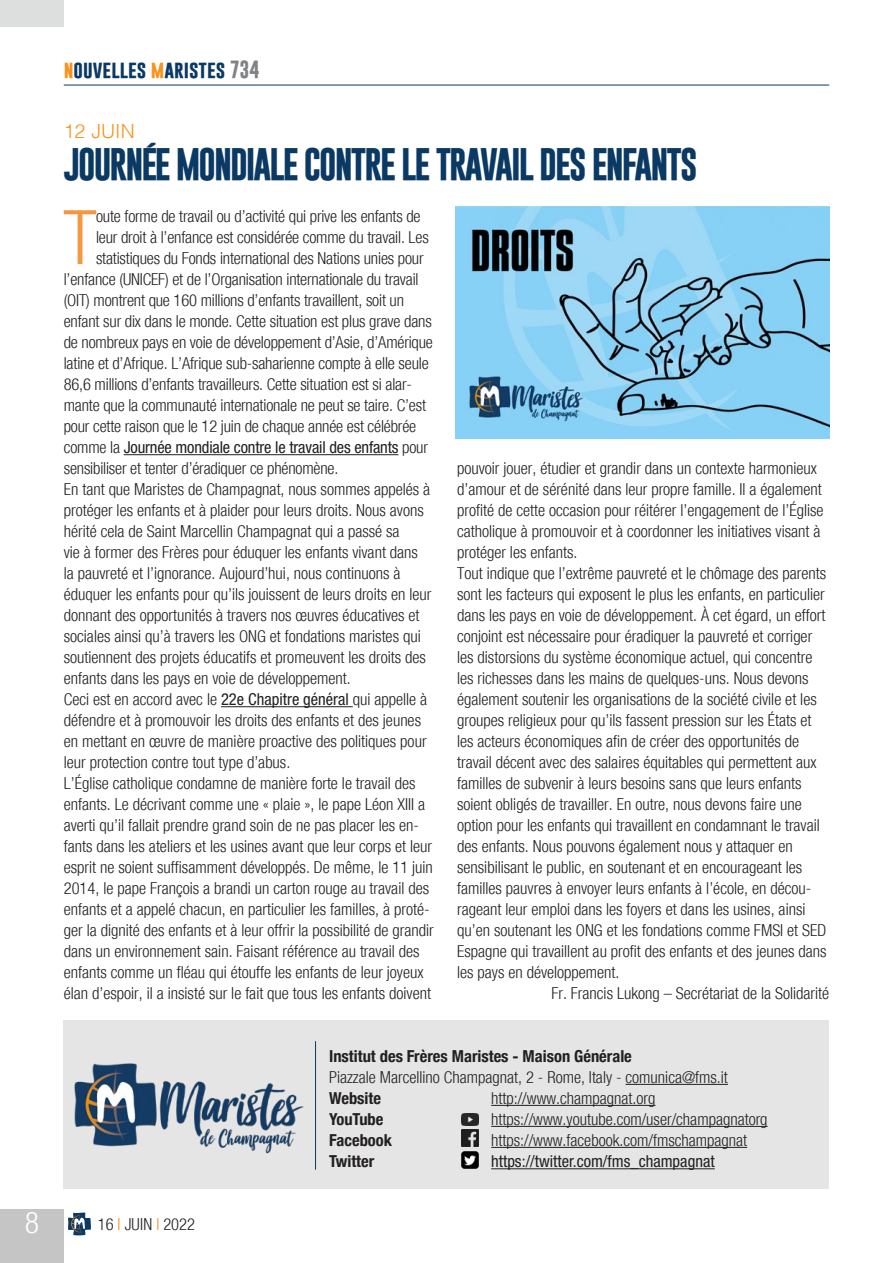
<style>
.page{position:relative;width:893px;height:1263px;background:#fff}
.page>*{position:absolute;margin:0;border:0;box-sizing:border-box;transform-origin:0 0}
.Testo_sinEspacio{font:300 condensed 75.3px "Helvetica Neue";color:#f79641}
.Titolo{font:700 33px "Gobold";letter-spacing:-.06em;color:#0a3963}
.t1{font:300 condensed 30px "Helvetica Neue";color:#fff}
.sommario{font:300 19.5px "Helvetica";color:#f7931d}
.t2{font:700 18px "Gobold";color:#0a3963}
.Testo_sinEspacio-2{font:300 condensed 16.5px/21px "Helvetica Neue";color:#231f20}
.Testo_sinEspacio-3{font:condensed 16.5px "Helvetica Neue";letter-spacing:-.01em;color:#231f20}
.t3{font:700 condensed 16.5px "Helvetica Neue";color:#231f20}
.s1{color:#f7931d}
.s2{color:#808285}
.s3{font-weight:300}
.s4{font-weight:400}
</style>
<div class="page">
<div style="left:64px;top:1020px;width:765px;height:168px;background:#e4e5e4"></div>
<hr style="left:626px;top:1084px;width:102px;height:1px;background:#231f20">
<hr style="left:315px;top:1041px;width:1px;height:129px;background:#0a3963">
<img style="left:74px;top:1063px;width:230px;height:91px">
<hr style="left:64px;top:85px;width:765px;height:1px;background:#0a3963">
<svg style="left:68px;top:1212px;width:23px;height:23px"></svg>
<div style="left:0;top:1209px;width:64px;height:54px;background:#c4c5c4"></div>
<div style="left:0;top:0;width:64px;height:27px;background:#dddede"></div>
<hr style="left:491px;top:1105px;width:164px;height:1px;background:#231f20">
<hr style="left:491px;top:1126px;width:277px;height:1px;background:#231f20">
<hr style="left:491px;top:1147px;width:256px;height:1px;background:#231f20">
<hr style="left:491px;top:1168px;width:224px;height:1px;background:#231f20">
<img style="left:461px;top:1129px;width:17px;height:17px">
<img style="left:461px;top:1152px;width:17px;height:17px">
<img style="left:461px;top:1113px;width:17px;height:12px">
<hr style="left:124px;top:454px;width:274px;height:1px;background:#231f20">
<hr style="left:221px;top:706px;width:132px;height:1px;background:#231f20">
<img style="left:455px;top:207px;width:374px;height:231px">
<h3 class="t1" style="left:25px;top:1205px;width:16px">8</h3>
<p class="t2" style="left:64px;top:57px;width:197px"><span class="s1">n</span>ouvelles <span class="s1">m</span>aristes <span class="s2">734</span></p>
<p class="sommario" style="left:64px;top:114px;width:72px">12 JUIN</p>
<p class="Titolo" style="left:64px;top:143px;width:635px">JOURNÉE MONDIALE CONTRE LE TRAVAIL DES ENFANTS</p>
<p class="Testo_sinEspacio" style="left:63px;top:194px;width:35px">T</p>
<p class="Testo_sinEspacio-2" style="left:96px;top:206px;width:326px">oute forme de travail ou d’activité qui prive les enfants de</p>
<p class="Testo_sinEspacio-2" style="left:96px;top:227px;width:334px">leur droit à l’enfance est considérée comme du travail. Les</p>
<p class="Testo_sinEspacio-2" style="left:96px;top:248px;width:329px">statistiques du Fonds international des Nations unies pour</p>
<p class="Testo_sinEspacio-2" style="left:64px;top:269px;width:356px">l’enfance (UNICEF) et de l’Organisation internationale du travail</p>
<p class="Testo_sinEspacio-2" style="left:64px;top:290px;width:342px">(OIT) montrent que 160 millions d’enfants travaillent, soit un</p>
<p class="Testo_sinEspacio-2" style="left:64px;top:311px;width:370px">enfant sur dix dans le monde. Cette situation est plus grave dans</p>
<p class="Testo_sinEspacio-2" style="left:64px;top:332px;width:371px">de nombreux pays en voie de développement d’Asie, d’Amérique</p>
<p class="Testo_sinEspacio-2" style="left:64px;top:353px;width:366px">latine et d’Afrique. L’Afrique sub-saharienne compte à elle seule</p>
<p class="Testo_sinEspacio-2" style="left:64px;top:374px;width:350px">86,6 millions d’enfants travailleurs. Cette situation est si alar-</p>
<p class="Testo_sinEspacio-2" style="left:64px;top:395px;width:364px">mante que la communauté internationale ne peut se taire. C’est</p>
<p class="Testo_sinEspacio-2" style="left:64px;top:416px;width:354px">pour cette raison que le 12 juin de chaque année est célébrée</p>
<p class="Testo_sinEspacio-3" style="left:64px;top:438px;width:366px"><span class="s3">comme la</span> Journée mondiale contre le travail des enfants <span class="s3">pour</span></p>
<p class="Testo_sinEspacio-2" style="left:64px;top:458px;width:276px">sensibiliser et tenter d’éradiquer ce phénomène.</p>
<p class="Testo_sinEspacio-2" style="left:64px;top:479px;width:369px">En tant que Maristes de Champagnat, nous sommes appelés à protéger les enfants et à plaider pour leurs droits. Nous avons hérité cela de Saint Marcellin Champagnat qui a passé sa<br>vie à former des Frères pour éduquer les enfants vivant dans la pauvreté et l’ignorance. Aujourd’hui, nous continuons à éduquer les enfants pour qu’ils jouissent de leurs droits en leur donnant des opportunités à travers nos œuvres éducatives et sociales ainsi qu’à travers les ONG et fondations maristes qui soutiennent des projets éducatifs et promeuvent les droits des enfants dans les pays en voie de développement.</p>
<p class="Testo_sinEspacio-2" style="left:64px;top:689px;width:365px">Ceci est en accord avec le <span class="s4">22e Chapitre général</span> qui appelle à défendre et à promouvoir les droits des enfants et des jeunes en mettant en œuvre de manière proactive des politiques pour leur protection contre tout type d’abus.</p>
<p class="Testo_sinEspacio-2" style="left:64px;top:773px;width:371px">L’Église catholique condamne de manière forte le travail des enfants. Le décrivant comme une « plaie », le pape Léon XIII a averti qu’il fallait prendre grand soin de ne pas placer les en&shy;fants dans les ateliers et les usines avant que leur corps et leur esprit ne soient suffisamment développés. De même, le 11 juin 2014, le pape François a brandi un carton rouge au travail des enfants et a appelé chacun, en particulier les familles, à proté&shy;ger la dignité des enfants et à leur offrir la possibilité de grandir dans un environnement sain. Faisant référence au travail des enfants comme un fléau qui étouffe les enfants de leur joyeux élan d’espoir, il a insisté sur le fait que tous les enfants doivent</p>
<p class="Testo_sinEspacio-2" style="left:457px;top:458px;width:368px">pouvoir jouer, étudier et grandir dans un contexte harmonieux d’amour et de sérénité dans leur propre famille. Il a également profité de cette occasion pour réitérer l’engagement de l’Église catholique à promouvoir et à coordonner les initiatives visant à protéger les enfants.</p>
<p class="Testo_sinEspacio-2" style="left:457px;top:563px;width:371px">Tout indique que l’extrême pauvreté et le chômage des parents sont les facteurs qui exposent le plus les enfants, en particulier dans les pays en voie de développement. À cet égard, un effort conjoint est nécessaire pour éradiquer la pauvreté et corriger les distorsions du système économique actuel, qui concentre les richesses dans les mains de quelques-uns. Nous devons également soutenir les organisations de la société civile et les groupes religieux pour qu’ils fassent pression sur les États et les acteurs économiques afin de créer des opportunités de travail décent avec des salaires équitables qui permettent aux familles de subvenir à leurs besoins sans que leurs enfants soient obligés de travailler. En outre, nous devons faire une option pour les enfants qui travaillent en condamnant le travail des enfants. Nous pouvons également nous y attaquer en sensibilisant le public, en soutenant et en encourageant les familles pauvres à envoyer leurs enfants à l’école, en décou&shy;rageant leur emploi dans les foyers et dans les usines, ainsi qu’en soutenant les ONG et les fondations comme FMSI et SED Espagne qui travaillent au profit des enfants et des jeunes dans les pays en développement.</p>
<p class="Testo_sinEspacio-2" style="left:551px;top:983px;width:279px">Fr. Francis Lukong – Secrétariat de la Solidarité</p>
<p class="t3" style="left:329px;top:1042px;width:304px">Institut des Frères Maristes - Maison Générale</p>
<p class="Testo_sinEspacio-2" style="left:329px;top:1067px;width:400px">Piazzale Marcellino Champagnat, 2 - Rome, Italy - comunica@fms.it</p>
<p class="Testo_sinEspacio-2" style="left:98px;top:1214px;width:99px">16 <span class="s1">I</span> JUIN <span class="s1">I</span> 2022</p>
<p class="t3" style="left:329px;top:1084px;width:53px">Website</p>
<p class="Testo_sinEspacio-2" style="left:491px;top:1088px;width:166px">http://www.champagnat.org</p>
<p class="t3" style="left:329px;top:1105px;width:56px">YouTube</p>
<p class="Testo_sinEspacio-2" style="left:491px;top:1109px;width:278px">https://www.youtube.com/user/champagnatorg</p>
<p class="t3" style="left:329px;top:1126px;width:64px">Facebook</p>
<p class="Testo_sinEspacio-2" style="left:491px;top:1130px;width:257px">https://www.facebook.com/fmschampagnat</p>
<p class="t3" style="left:329px;top:1147px;width:47px">Twitter</p>
<p class="Testo_sinEspacio-3" style="left:491px;top:1152px;width:225px">https://twitter.com/fms_champagnat</p>
</div>
